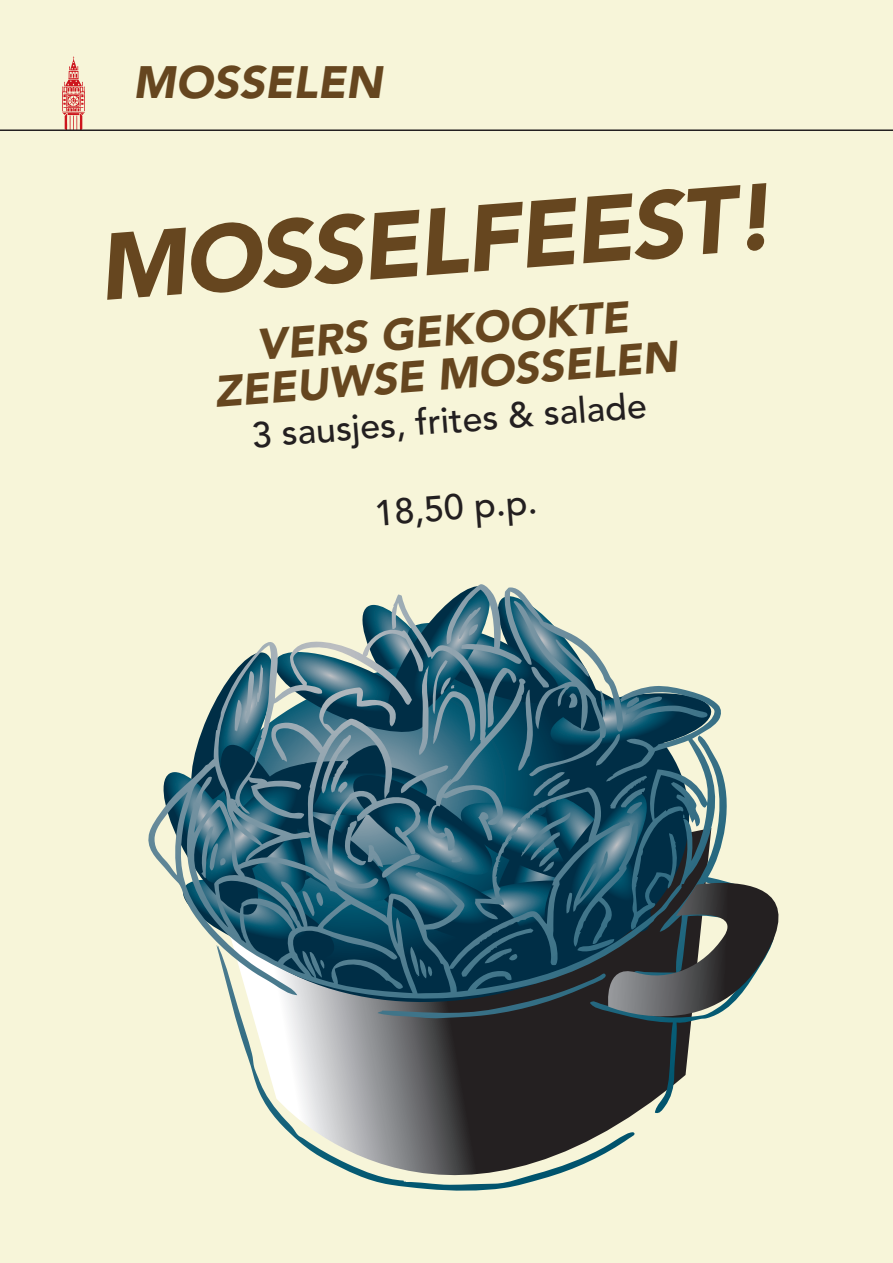
<style>
.page{position:relative;width:893px;height:1263px;background:#f7f5d9}
.page>*{position:absolute;margin:0;border:0;box-sizing:border-box;transform-origin:0 0}
.t1{font:italic 900 93.3px "Avenir LT Std";color:#66461f}
.t2{font:italic 900 45px "Avenir LT Std";color:#66461f}
.t3{font:italic 900 43.5px/43.5px "Avenir LT Std";color:#66461f;text-align:center}
.t4{font:500 35.7px "Avenir LT Std";color:#231f20}
</style>
<div class="page">
<svg style="left:62px;top:56px;width:23px;height:73px"></svg>
<hr style="left:0;top:129px;width:893px;height:2px;background:#231f20">
<svg style="left:245px;top:1049px;width:390px;height:142px"></svg>
<svg style="left:590px;top:1049px;width:99px;height:65px;background:#424341"></svg>
<svg style="left:157px;top:584px;width:622px;height:465px"></svg>
<p class="t2" style="left:133px;top:55px;width:251px">MOSSELEN</p>
<h1 class="t1" style="left:94px;top:209px;width:679px;rotate:-4deg">MOSSELFEEST!</h1>
<p class="t3" style="left:210px;top:326px;width:466px;rotate:-4deg">VERS GEKOOKTE<br>ZEEUWSE MOSSELEN</p>
<p class="t4" style="left:250px;top:413px;width:397px;rotate:-4deg">3 sausjes, frites &amp; salade</p>
<p class="t4" style="left:373px;top:492px;width:164px;rotate:-4deg">18,50 p.p.</p>
</div>
